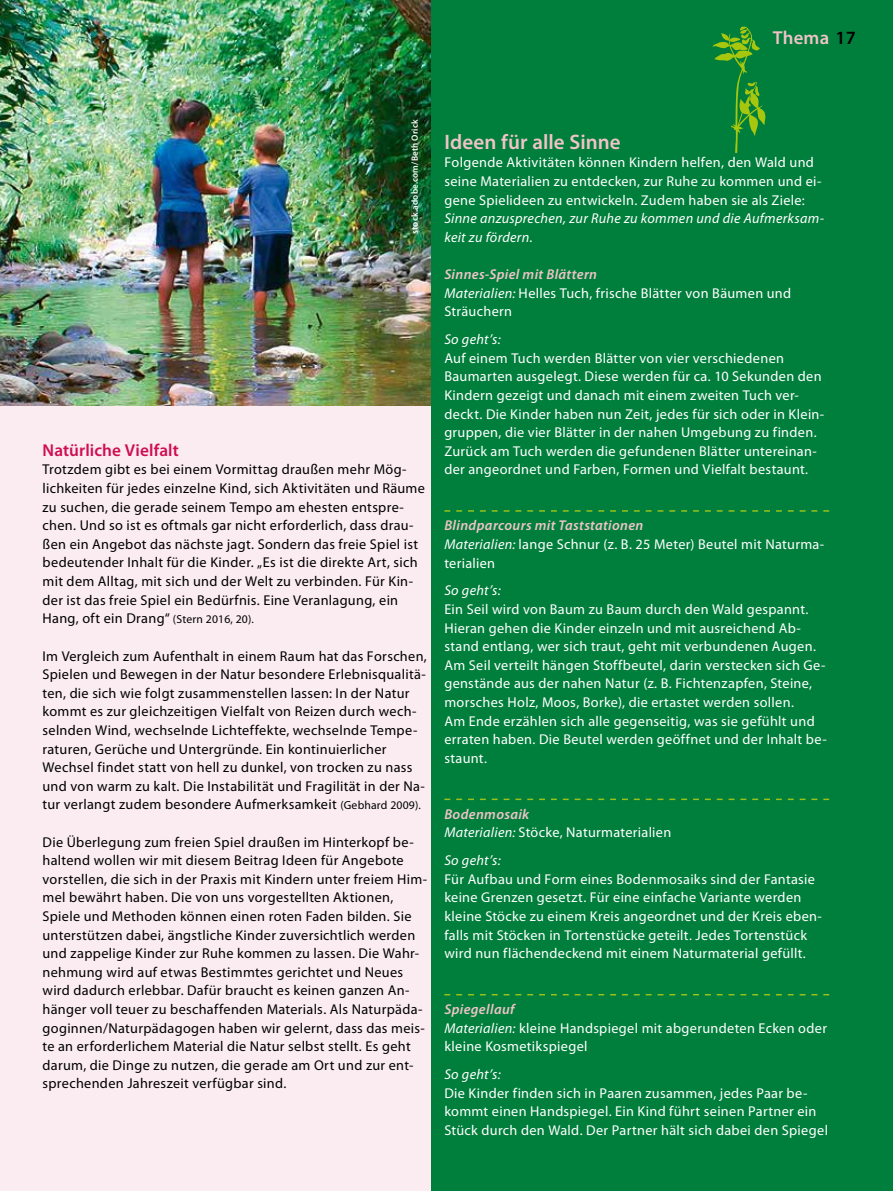
<style>
.page{position:relative;width:893px;height:1191px;background:#faecf0}
.page>*{position:absolute;margin:0;border:0;box-sizing:border-box;transform-origin:0 0}
.t1{font:600 21px "Myriad Pro";letter-spacing:.005em;color:#f0c4c7}
.t2{font:600 18.75px "Myriad Pro";letter-spacing:.01em;color:#f0c4c7}
.t3{font:600 17.25px "Myriad Pro";letter-spacing:.005em;color:#cf0d51}
.t4{font:14.25px/18.6px "Myriad Pro";letter-spacing:.025em;color:#fff}
.t5{font:14.25px/18.6px "Myriad Pro";letter-spacing:.025em;color:#000}
.t6{font:italic 14.25px/18.6px "Myriad Pro";letter-spacing:.02em;color:#fff}
.t7{font:600 9px "Myriad Pro";letter-spacing:.02em;color:#fff}
.s1{color:#000}
.s2{font-size:11.7px}
.s3{font-weight:600;font-style:italic;color:#f0c4c7}
.s4{font-style:italic}
</style>
<div class="page">
<img style="left:0;top:0;width:432px;height:405px">
<div style="left:432px;top:0;width:461px;height:1191px;background:#007e3c"></div>
<svg style="left:444px;top:510px;width:385px;height:2px"></svg>
<svg style="left:444px;top:798px;width:385px;height:2px"></svg>
<svg style="left:444px;top:994px;width:385px;height:1px"></svg>
<svg style="left:712px;top:26px;width:53px;height:127px"></svg>
<h2 class="t2" style="left:773px;top:27px;width:80px">Thema <span class="s1">17</span></h2>
<p class="t7" style="left:410px;top:234px;width:116px;rotate:-90deg">stock.adobe.com/Beth Orick</p>
<p class="t3" style="left:43px;top:440px;width:138px">Natürliche Vielfalt</p>
<p class="t5" style="left:43px;top:461px;width:384px">Trotzdem gibt es bei einem Vormittag draußen mehr Mög&shy;lichkeiten für jedes einzelne Kind, sich Aktivitäten und Räume zu suchen, die gerade seinem Tempo am ehesten entspre&shy;chen. Und so ist es oftmals gar nicht erforderlich, dass drau&shy;ßen ein Angebot das nächste jagt. Sondern das freie Spiel ist bedeutender Inhalt für die Kinder. „Es ist die direkte Art, sich mit dem Alltag, mit sich und der Welt zu verbinden. Für Kin&shy;der ist das freie Spiel ein Bedürfnis. Eine Veranlagung, ein Hang, oft ein Drang“ <span class="s2">(Stern 2016, 20).</span></p>
<p class="t5" style="left:43px;top:647px;width:386px">Im Vergleich zum Aufenthalt in einem Raum hat das Forschen, Spielen und Bewegen in der Natur besondere Erlebnisqualitä&shy;ten, die sich wie folgt zusammenstellen lassen: In der Natur kommt es zur gleichzeitigen Vielfalt von Reizen durch wech&shy;selnden Wind, wechselnde Lichteffekte, wechselnde Tempe&shy;raturen, Gerüche und Untergründe. Ein kontinuierlicher Wechsel findet statt von hell zu dunkel, von trocken zu nass und von warm zu kalt. Die Instabilität und Fragilität in der Na&shy;tur verlangt zudem besondere Aufmerksamkeit <span class="s2">(Gebhard 2009).</span></p>
<p class="t5" style="left:43px;top:833px;width:386px">Die Überlegung zum freien Spiel draußen im Hinterkopf be&shy;haltend wollen wir mit diesem Beitrag Ideen für Angebote vorstellen, die sich in der Praxis mit Kindern unter freiem Him&shy;mel bewährt haben. Die von uns vorgestellten Aktionen, Spiele und Methoden können einen roten Faden bilden. Sie unterstützen dabei, ängstliche Kinder zuversichtlich werden und zappelige Kinder zur Ruhe kommen zu lassen. Die Wahr&shy;nehmung wird auf etwas Bestimmtes gerichtet und Neues wird dadurch erlebbar. Dafür braucht es keinen ganzen An&shy;hänger voll teuer zu beschaffenden Materials. Als Naturpäda&shy;goginnen/Naturpädagogen haben wir gelernt, dass das meis&shy;te an erforderlichem Material die Natur selbst stellt. Es geht darum, die Dinge zu nutzen, die gerade am Ort und zur ent&shy;sprechenden Jahreszeit verfügbar sind.</p>
<h1 class="t1" style="left:444px;top:130px;width:178px">Ideen für alle Sinne</h1>
<p class="t4" style="left:444px;top:154px;width:379px">Folgende Aktivitäten können Kindern helfen, den Wald und seine Materialien zu entdecken, zur Ruhe zu kommen und ei&shy;gene Spielideen zu entwickeln. Zudem haben sie als Ziele:</p>
<p class="t6" style="left:444px;top:209px;width:381px">Sinne anzusprechen, zur Ruhe zu kommen und die Aufmerksam&shy;keit zu fördern.</p>
<p class="t4" style="left:444px;top:265px;width:348px"><span class="s3">Sinnes-Spiel mit Blättern<br></span><span class="s4">Materialien:</span> Helles Tuch, frische Blätter von Bäumen und<br>Sträuchern</p>
<p class="t6" style="left:444px;top:330px;width:58px">So geht’s:</p>
<p class="t4" style="left:444px;top:349px;width:381px">Auf einem Tuch werden Blätter von vier verschiedenen Baumarten ausgelegt. Diese werden für ca. 10 Sekunden den Kindern gezeigt und danach mit einem zweiten Tuch ver&shy;deckt. Die Kinder haben nun Zeit, jedes für sich oder in Klein&shy;gruppen, die vier Blätter in der nahen Umgebung zu finden.<br>Zurück am Tuch werden die gefundenen Blätter untereinan&shy;der angeordnet und Farben, Formen und Vielfalt bestaunt.</p>
<p class="t4" style="left:444px;top:516px;width:381px"><span class="s3">Blindparcours mit Taststationen<br></span><span class="s4">Materialien:</span> lange Schnur (z. B. 25 Meter) Beutel mit Naturma&shy;terialien</p>
<p class="t6" style="left:444px;top:581px;width:58px">So geht’s:</p>
<p class="t4" style="left:444px;top:600px;width:384px">Ein Seil wird von Baum zu Baum durch den Wald gespannt.<br>Hieran gehen die Kinder einzeln und mit ausreichend Ab&shy;stand entlang, wer sich traut, geht mit verbundenen Augen.<br>Am Seil verteilt hängen Stoffbeutel, darin verstecken sich Ge&shy;genstände aus der nahen Natur (z. B. Fichtenzapfen, Steine, morsches Holz, Moos, Borke), die ertastet werden sollen.<br>Am Ende erzählen sich alle gegenseitig, was sie gefühlt und erraten haben. Die Beutel werden geöffnet und der Inhalt be&shy;staunt.</p>
<p class="t4" style="left:444px;top:805px;width:228px"><span class="s3">Bodenmosaik<br></span><span class="s4">Materialien:</span> Stöcke, Naturmaterialien</p>
<p class="t6" style="left:444px;top:851px;width:58px">So geht’s:</p>
<p class="t4" style="left:444px;top:870px;width:379px">Für Aufbau und Form eines Bodenmosaiks sind der Fantasie keine Grenzen gesetzt. Für eine einfache Variante werden kleine Stöcke zu einem Kreis angeordnet und der Kreis eben&shy;falls mit Stöcken in Tortenstücke geteilt. Jedes Tortenstück wird nun flächendeckend mit einem Naturmaterial gefüllt.</p>
<p class="t4" style="left:444px;top:1000px;width:384px"><span class="s3">Spiegellauf<br></span><span class="s4">Materialien:</span> kleine Handspiegel mit abgerundeten Ecken oder kleine Kosmetikspiegel</p>
<p class="t6" style="left:444px;top:1065px;width:58px">So geht’s:</p>
<p class="t4" style="left:444px;top:1084px;width:385px">Die Kinder finden sich in Paaren zusammen, jedes Paar be&shy;kommt einen Handspiegel. Ein Kind führt seinen Partner ein<br>Stück durch den Wald. Der Partner hält sich dabei den Spiegel</p>
</div>
